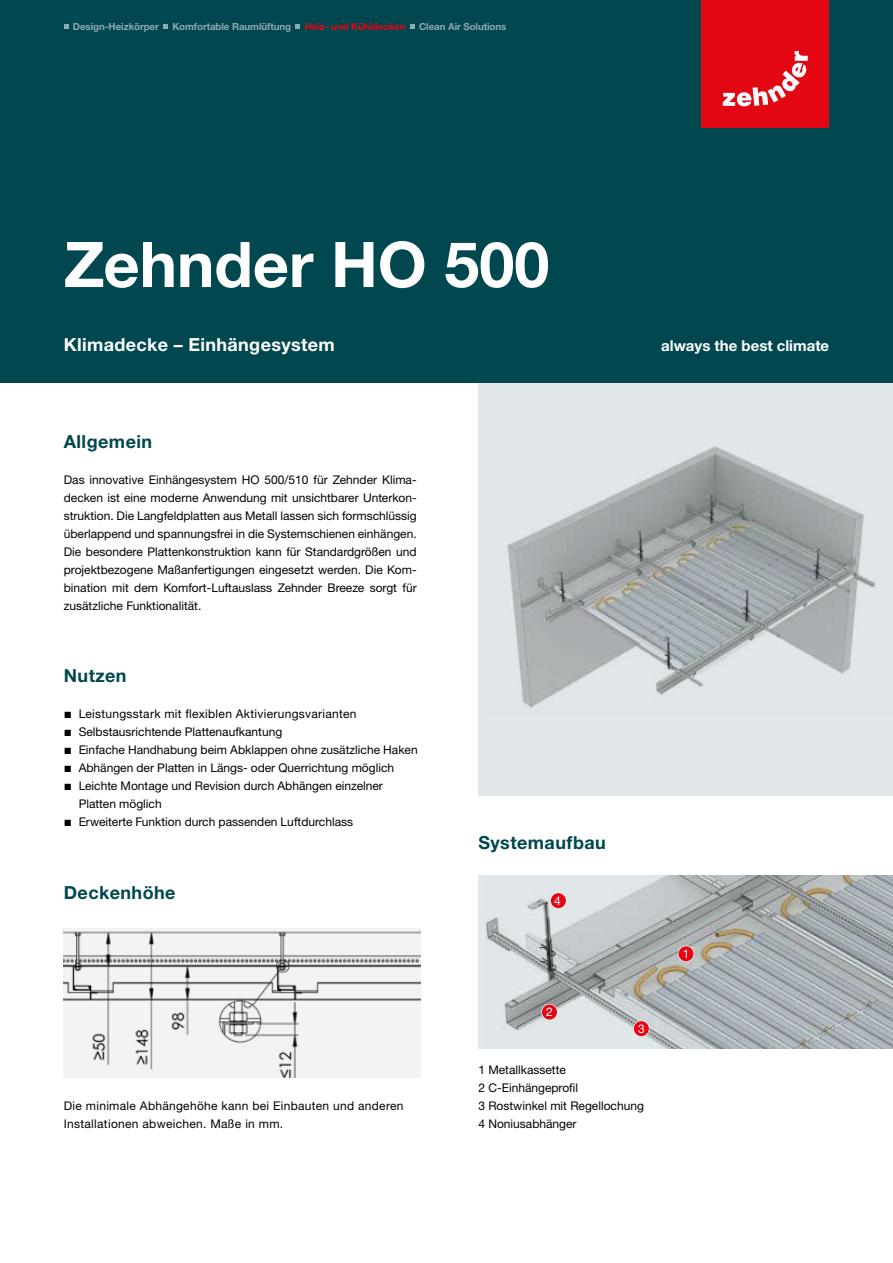
<style>
.page{position:relative;width:893px;height:1263px;background:#fff}
.page>*{position:absolute;margin:0;border:0;box-sizing:border-box;transform-origin:0 0}
.t1{font:700 63px "Helvetica Neue LTW1 G";color:#fff}
.t2{font:700 18px "Helvetica Neue LTW1 G";letter-spacing:.025em;color:#00474f}
.t3{font:700 18px "Helvetica Neue LTW1 G";letter-spacing:.02em;color:#fff}
.t4{font:700 15px "Helvetica Neue LTW1 G";color:#fff}
.t5{font:12px/18px "Helvetica Neuefor Zehnder";color:#000}
.t6{font:12px/18px "Helvetica Neuefor Zehnder";letter-spacing:.025em;color:#000}
.t7{font:12px "Helvetica Neuefor Zehnder";color:#fff}
.t8{font:700 9.75px "Helvetica Neue LTW1 G";letter-spacing:-.01em;color:#91a8af}
.t9{font:700 9.75px "Helvetica Neue LTW1 G";letter-spacing:-.01em;color:#e30613}
</style>
<div class="page">
<div style="left:478px;top:306px;width:415px;height:490px;background:#e2e8ea"></div>
<div style="left:0;top:0;width:893px;height:383px;background:#00474f"></div>
<svg style="left:64px;top:24px;width:4px;height:5px"></svg>
<svg style="left:163px;top:24px;width:5px;height:5px"></svg>
<svg style="left:296px;top:24px;width:4px;height:5px"></svg>
<svg style="left:410px;top:24px;width:5px;height:5px"></svg>
<img style="left:507px;top:446px;width:369px;height:262px">
<img style="left:485px;top:876px;width:408px;height:173px">
<svg style="left:550px;top:892px;width:16px;height:17px"></svg>
<div style="left:551px;top:893px;width:15px;height:15px;background:#e30613;border-radius:50%"></div>
<svg style="left:633px;top:1020px;width:16px;height:17px"></svg>
<div style="left:634px;top:1021px;width:15px;height:15px;background:#e30613;border-radius:50%"></div>
<svg style="left:541px;top:1004px;width:17px;height:16px"></svg>
<div style="left:542px;top:1004px;width:15px;height:15px;background:#e30613;border-radius:50%"></div>
<svg style="left:678px;top:946px;width:16px;height:16px"></svg>
<div style="left:678px;top:946px;width:15px;height:15px;background:#e30613;border-radius:50%"></div>
<img style="left:64px;top:929px;width:356px;height:149px">
<div style="left:702px;top:0;width:127px;height:128px;background:#e30613"></div>
<svg style="left:723px;top:51px;width:85px;height:55px"></svg>
<p class="t8" style="left:73px;top:21px;width:87px">Design-Heizkörper</p>
<p class="t8" style="left:173px;top:21px;width:120px">Komfortable Raumlüftung</p>
<p class="t9" style="left:305px;top:21px;width:102px">Heiz- und Kühldecken</p>
<p class="t8" style="left:419px;top:21px;width:89px">Clean Air Solutions</p>
<h1 class="t1" style="left:64px;top:226px;width:487px">Zehnder HO 500</h1>
<h2 class="t3" style="left:64px;top:333px;width:272px">Klimadecke – Einhängesystem</h2>
<p class="t4" style="left:661px;top:336px;width:169px">always the best climate</p>
<h2 class="t2" style="left:64px;top:431px;width:90px">Allgemein</h2>
<p class="t5" style="left:64px;top:471px;width:354px;text-align:justify">Das innovative Einhängesystem HO 500/510 für Zehnder Klima&shy;decken ist eine moderne Anwendung mit unsichtbarer Unterkon&shy;struktion. Die Langfeldplatten aus Metall lassen sich formschlüssig überlappend und spannungsfrei in die Systemschienen einhängen.<br>Die besondere Plattenkonstruktion kann für Standardgrößen und projektbezogene Maßanfertigungen eingesetzt werden. Die Kom&shy;bination mit dem Komfort-Luftauslass Zehnder Breeze sorgt für zusätzliche Funktionalität.</p>
<h2 class="t2" style="left:64px;top:665px;width:64px">Nutzen</h2>
<p class="t6" style="left:64px;top:705px;width:294px">■ Leistungsstark mit flexiblen Aktivierungsvarianten</p>
<p class="t5" style="left:64px;top:723px;width:220px">■ Selbstausrichtende Plattenaufkantung</p>
<p class="t5" style="left:64px;top:741px;width:355px">■ Einfache Handhabung beim Abklappen ohne zusätzliche Haken</p>
<p class="t5" style="left:64px;top:759px;width:332px">■ Abhängen der Platten in Längs- oder Querrichtung möglich</p>
<p class="t5" style="left:79px;top:777px;width:306px;text-indent:-15px">■ Leichte Montage und Revision durch Abhängen einzelner<br>Platten möglich</p>
<p class="t5" style="left:64px;top:813px;width:291px">■ Erweiterte Funktion durch passenden Luftdurchlass</p>
<h2 class="t2" style="left:64px;top:881px;width:113px">Deckenhöhe</h2>
<p class="t6" style="left:64px;top:1096px;width:341px">Die minimale Abhängehöhe kann bei Einbauten und anderen<br>Installationen abweichen. Maße in mm.</p>
<h2 class="t2" style="left:478px;top:831px;width:129px">Systemaufbau</h2>
<p class="t7" style="left:554px;top:893px;width:8px">4</p>
<p class="t7" style="left:546px;top:1004px;width:8px">2</p>
<p class="t7" style="left:638px;top:1021px;width:8px">3</p>
<p class="t5" style="left:478px;top:1060px;width:167px">1 Metallkassette<br>2 C-Einhängeprofil<br>3 Rostwinkel mit Regellochung<br>4 Noniusabhänger</p>
<p class="t7" style="left:683px;top:946px;width:8px">1</p>
</div>
